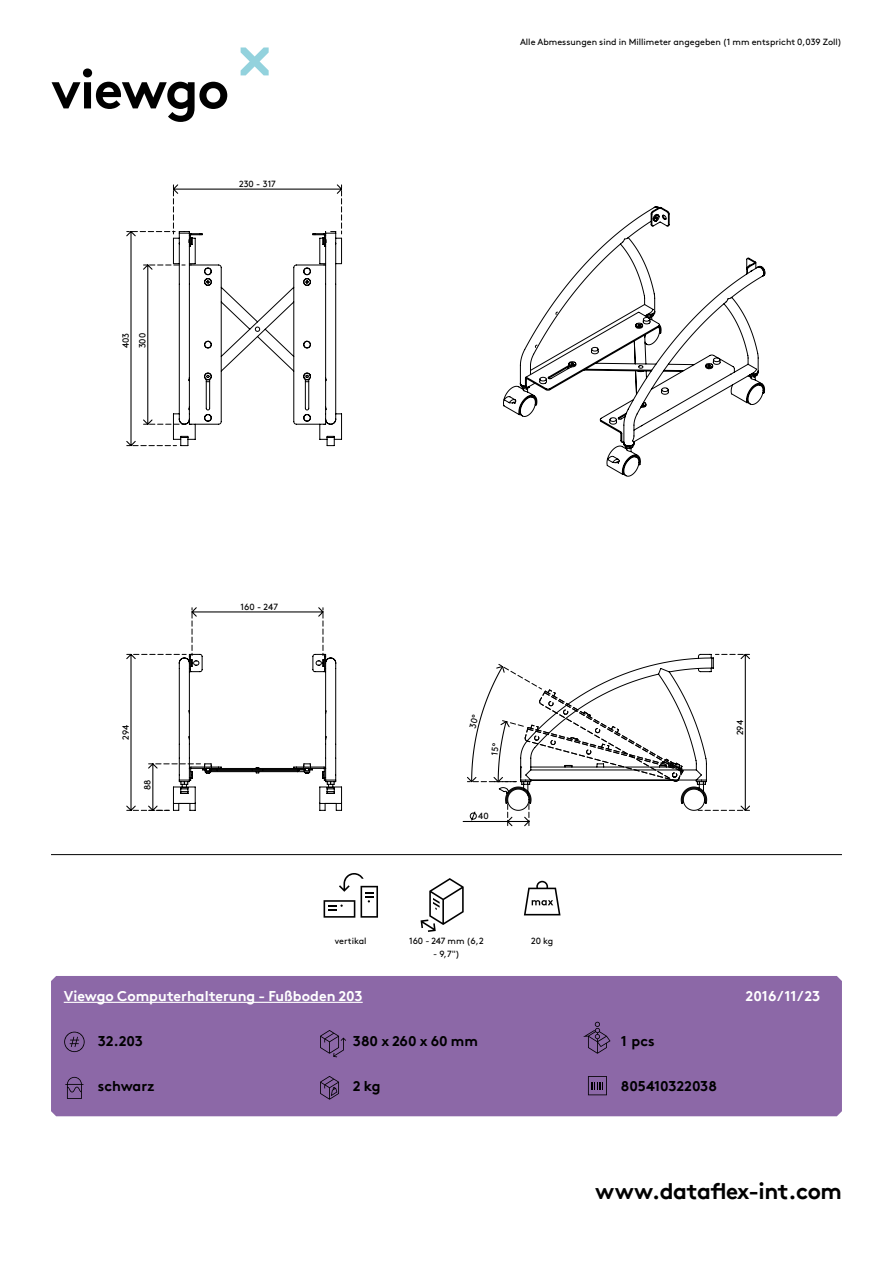
<style>
.page{position:relative;width:893px;height:1263px;background:#fff}
.page>*{position:absolute;margin:0;border:0;box-sizing:border-box;transform-origin:0 0}
.hoofdstuk{font:700 54px "Brown Pro TT";letter-spacing:-.02em;color:#000}
.t1{font:700 22.5px "Brown Pro TT";letter-spacing:-.02em;color:#000}
.t2{font:700 14.25px "Brown Pro TT";color:#fff}
.specificaties{font:700 14.25px "Brown Pro TT";color:#000}
.t3{font:9px "Brown";color:#000}
.t4{font:9px "Brown Pro TT Regular Alt";color:#000}
</style>
<div class="page">
<svg style="left:241px;top:47px;width:28px;height:28px"></svg>
<hr style="left:51px;top:854px;width:791px;height:1px;background:#000">
<svg style="left:324px;top:873px;width:54px;height:45px"></svg>
<svg style="left:421px;top:878px;width:43px;height:54px"></svg>
<svg style="left:524px;top:881px;width:37px;height:34px"></svg>
<div style="left:51px;top:976px;width:791px;height:140px;background:#8c68a7"></div>
<svg style="left:126px;top:184px;width:217px;height:627px"></svg>
<svg style="left:503px;top:206px;width:263px;height:271px"></svg>
<svg style="left:64px;top:1032px;width:21px;height:20px"></svg>
<svg style="left:65px;top:1077px;width:18px;height:22px"></svg>
<svg style="left:320px;top:1030px;width:26px;height:27px"></svg>
<svg style="left:583px;top:1022px;width:27px;height:32px"></svg>
<svg style="left:320px;top:1076px;width:19px;height:24px"></svg>
<svg style="left:588px;top:1076px;width:19px;height:19px"></svg>
<hr style="left:64px;top:1002px;width:299px;height:1px;background:#fff">
<svg style="left:462px;top:653px;width:288px;height:174px"></svg>
<p class="hoofdstuk" style="left:51px;top:46px;width:180px">viewgo</p>
<p class="t4" style="left:239px;top:177px;width:38px">230 - 317</p>
<p class="t4" style="left:119px;top:348px;width:17px;rotate:-90deg">403</p>
<p class="t4" style="left:136px;top:348px;width:17px;rotate:-90deg">300</p>
<p class="t3" style="left:520px;top:35px;width:323px">Alle Abmessungen sind in Millimeter angegeben (1 mm entspricht 0,039 Zoll)</p>
<p class="t4" style="left:119px;top:740px;width:16px;rotate:-90deg">294</p>
<p class="t4" style="left:141px;top:790px;width:12px;rotate:-90deg">88</p>
<p class="t4" style="left:240px;top:600px;width:39px">160 - 247</p>
<p class="t4" style="left:478px;top:809px;width:12px">40</p>
<p class="t3" style="left:335px;top:934px;width:33px">vertikal</p>
<p class="t3" style="left:409px;top:934px;width:76px">160 - 247 mm (6,2</p>
<p class="t3" style="left:433px;top:947px;width:28px">- 9,7")</p>
<p class="t3" style="left:531px;top:934px;width:24px">20 kg</p>
<p class="t4" style="left:733px;top:735px;width:16px;rotate:-90deg">294</p>
<h3 class="t2" style="left:64px;top:985px;width:300px">Viewgo Computerhalterung - Fußboden 203</h3>
<h3 class="t2" style="left:746px;top:985px;width:76px">2016/11/23</h3>
<h3 class="specificaties" style="left:98px;top:1029px;width:47px">32.203</h3>
<p class="specificaties" style="left:98px;top:1074px;width:58px">schwarz</p>
<p class="specificaties" style="left:353px;top:1029px;width:127px">380 x 260 x 60 mm</p>
<p class="specificaties" style="left:621px;top:1029px;width:35px">1 pcs</p>
<p class="specificaties" style="left:353px;top:1074px;width:29px">2 kg</p>
<h3 class="specificaties" style="left:621px;top:1074px;width:98px">805410322038</h3>
<h2 class="t1" style="left:595px;top:1173px;width:248px">www.dataflex-int.com</h2>
</div>
